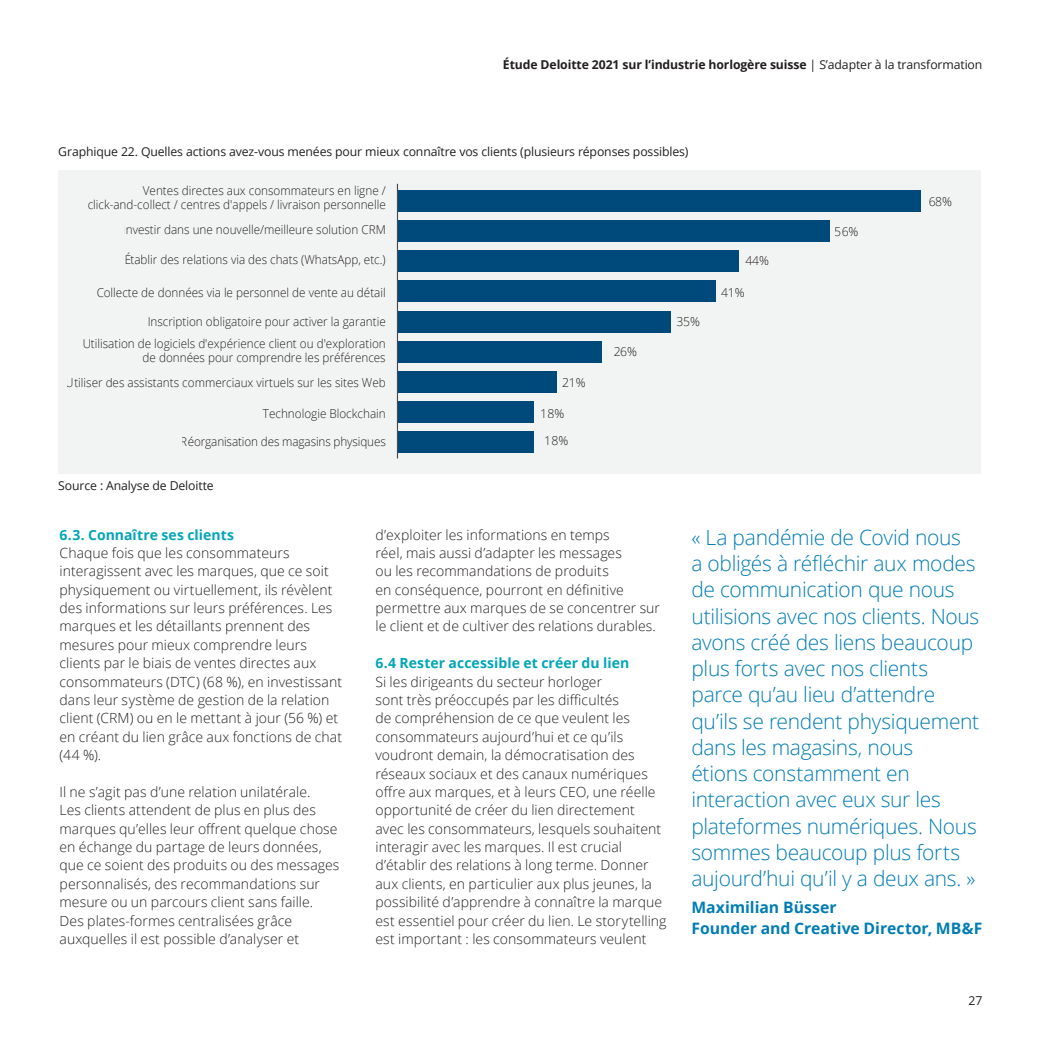
<style>
.page{position:relative;width:1042px;height:1042px;background:#fff}
.page>*{position:absolute;margin:0;border:0;box-sizing:border-box;transform-origin:0 0}
.Quote_pullout_small{font:300 21px/26.2px "Open Sans";letter-spacing:-.015em;color:#007db5}
.Quote_name_company{font:700 15.75px/21px "Open Sans";color:#007db5}
.Subhead_A__8_5_12pt{font:300 14px/18.4px "Open Sans";letter-spacing:.005em;color:#231f20}
.Body_copy__8_5_12pt{font:300 14px/18.4px "Open Sans";letter-spacing:.005em;color:#231f20}
.Subhead_A__8_5_12pt-2{font:700 14px "Open Sans";letter-spacing:.005em;color:#00a6b9}
.t1{font:300 12.25px/14px "Open Sans";color:#231f20;text-align:right;scale:.96 1}
.t2{font:12.25px "Open Sans";letter-spacing:-.01em;color:#231f20}
.t3{font:700 12.25px "Open Sans";letter-spacing:-.01em;color:#231f20}
.t4{font:300 12.25px "Open Sans";color:#231f20}
.s1{font-weight:400}
</style>
<div class="page">
<div style="left:58px;top:170px;width:923px;height:304px;background:#f2f4f3"></div>
<div style="left:397px;top:190px;width:523px;height:21px;background:#00497b"></div>
<div style="left:397px;top:220px;width:432px;height:22px;background:#00497b"></div>
<div style="left:397px;top:250px;width:341px;height:22px;background:#00497b"></div>
<div style="left:397px;top:281px;width:319px;height:21px;background:#00497b"></div>
<div style="left:397px;top:311px;width:273px;height:21px;background:#00497b"></div>
<div style="left:397px;top:341px;width:205px;height:22px;background:#00497b"></div>
<div style="left:397px;top:401px;width:137px;height:22px;background:#00497b"></div>
<div style="left:397px;top:432px;width:137px;height:21px;background:#00497b"></div>
<div style="left:397px;top:371px;width:159px;height:22px;background:#00497b"></div>
<hr style="left:397px;top:184px;width:1px;height:274px;background:#464b54">
<p class="t3" style="left:503px;top:56px;width:481px">Étude Deloitte 2021 sur l’industrie horlogère suisse <span class="s1">| S’adapter à la transformation</span></p>
<p class="t2" style="left:58px;top:143px;width:632px">Graphique 22. Quelles actions avez-vous menées pour mieux connaître vos clients (plusieurs réponses possibles)</p>
<p class="t1" style="left:88px;top:183px;width:312px">Ventes directes aux consommateurs en ligne / click-and-collect / centres d'appels / livraison personnelle</p>
<p class="t1" style="left:123px;top:222px;width:275px">Investir dans une nouvelle/meilleure solution CRM</p>
<p class="t1" style="left:124px;top:252px;width:274px">Établir des relations via des chats (WhatsApp, etc.)</p>
<p class="t1" style="left:96px;top:285px;width:303px">Collecte de données via le personnel de vente au détail</p>
<p class="t1" style="left:147px;top:314px;width:250px">Inscription obligatoire pour activer la garantie</p>
<p class="t1" style="left:83px;top:336px;width:317px">Utilisation de logiciels d'expérience client ou d'exploration de données pour comprendre les préférences</p>
<p class="t1" style="left:66px;top:375px;width:335px">Utiliser des assistants commerciaux virtuels sur les sites Web</p>
<p class="t4" style="left:562px;top:374px;width:25px">21%</p>
<p class="t1" style="left:263px;top:406px;width:129px">Technologie Blockchain</p>
<p class="t4" style="left:541px;top:405px;width:25px">18%</p>
<p class="t1" style="left:181px;top:434px;width:215px">Réorganisation des magasins physiques</p>
<p class="t4" style="left:545px;top:432px;width:25px">18%</p>
<p class="t2" style="left:58px;top:477px;width:157px">Source : Analyse de Deloitte</p>
<p class="t4" style="left:613px;top:343px;width:25px">26%</p>
<p class="t4" style="left:676px;top:313px;width:25px">35%</p>
<p class="t4" style="left:745px;top:252px;width:25px">44%</p>
<p class="t4" style="left:721px;top:284px;width:25px">41%</p>
<p class="t4" style="left:835px;top:223px;width:25px">56%</p>
<p class="t4" style="left:928px;top:193px;width:25px">68%</p>
<p class="Subhead_A__8_5_12pt-2" style="left:60px;top:524px;width:176px">6.3. Connaître ses clients</p>
<p class="Subhead_A__8_5_12pt" style="left:60px;top:543px;width:284px">Chaque fois que les consommateurs interagissent avec les marques, que ce soit physiquement ou virtuellement, ils révèlent des informations sur leurs préférences. Les marques et les détaillants prennent des mesures pour mieux comprendre leurs clients par le biais de ventes directes aux consommateurs (DTC) (68 %), en investissant dans leur système de gestion de la relation client (CRM) ou en le mettant à jour (56 %) et en créant du lien grâce aux fonctions de chat (44 %).</p>
<p class="Body_copy__8_5_12pt" style="left:60px;top:782px;width:281px">Il ne s’agit pas d’une relation unilatérale.<br>Les clients attendent de plus en plus des marques qu’elles leur offrent quelque chose en échange du partage de leurs données, que ce soient des produits ou des messages personnalisés, des recommandations sur mesure ou un parcours client sans faille.</p>
<p class="Body_copy__8_5_12pt" style="left:60px;top:911px;width:241px">Des plates-formes centralisées grâce auxquelles il est possible d’analyser et</p>
<p class="Body_copy__8_5_12pt" style="left:375px;top:525px;width:286px">d’exploiter les informations en temps<br>réel, mais aussi d’adapter les messages<br>ou les recommandations de produits<br>en conséquence, pourront en définitive permettre aux marques de se concentrer sur le client et de cultiver des relations durables.</p>
<p class="Subhead_A__8_5_12pt-2" style="left:375px;top:653px;width:255px">6.4 Rester accessible et créer du lien</p>
<p class="Subhead_A__8_5_12pt" style="left:375px;top:672px;width:293px">Si les dirigeants du secteur horloger<br>sont très préoccupés par les difficultés<br>de compréhension de ce que veulent les consommateurs aujourd’hui et ce qu’ils voudront demain, la démocratisation des réseaux sociaux et des canaux numériques offre aux marques, et à leurs CEO, une réelle opportunité de créer du lien directement avec les consommateurs, lesquels souhaitent interagir avec les marques. Il est crucial d’établir des relations à long terme. Donner aux clients, en particulier aux plus jeunes, la possibilité d’apprendre à connaître la marque est essentiel pour créer du lien. Le storytelling est important : les consommateurs veulent</p>
<p class="Quote_pullout_small" style="left:691px;top:523px;width:289px">« La pandémie de Covid nous<br>a obligés à réfléchir aux modes de communication que nous utilisions avec nos clients. Nous avons créé des liens beaucoup plus forts avec nos clients parce qu’au lieu d’attendre qu’ils se rendent physiquement dans les magasins, nous<br>étions constamment en interaction avec eux sur les plateformes numériques. Nous sommes beaucoup plus forts aujourd’hui qu’il y a deux ans. »</p>
<p class="Quote_name_company" style="left:691px;top:896px;width:292px">Maximilian Büsser<br>Founder and Creative Director, MB&amp;F</p>
<p class="t2" style="left:968px;top:992px;width:15px">27</p>
</div>
